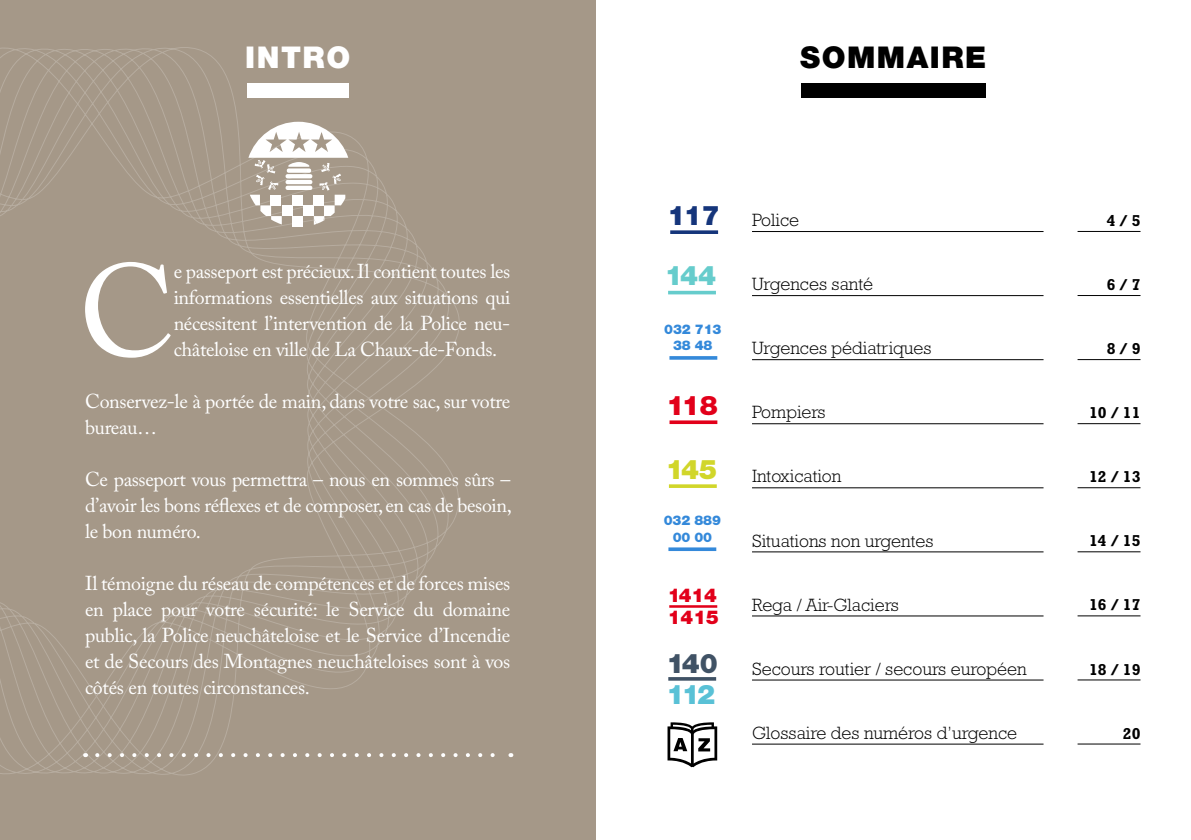
<style>
.page{position:relative;width:1191px;height:840px;background:#fff}
.page>*{position:absolute;margin:0;border:0;box-sizing:border-box;transform-origin:0 0}
.t1{font:129.8px "Adobe Caslon Pro";color:#fff}
.t2{font:900 30px "Helvetica Neue";letter-spacing:.05em;color:#000}
.t3{font:900 30px "Helvetica Neue";letter-spacing:.05em;color:#fff}
.t4{font:900 27px "Helvetica Neue";color:#6cc}
.t5{font:900 27px "Helvetica Neue";color:#e2001a}
.t6{font:900 27px "Helvetica Neue";color:#d1d62a}
.t7{font:900 27px "Helvetica Neue";color:#405265}
.t8{font:900 27px "Helvetica Neue";color:#59c1d6}
.t9{font:900 27px "Helvetica Neue";color:#15357b}
.t10{font:20px/26px "Adobe Caslon Pro";letter-spacing:-.02em;color:#fff;text-align:justify}
.t11{font:900 19px/21.6px "Helvetica Neue";color:#e2001a}
.t12{font:300 18px "Rockwell";color:#000}
.t13{font:700 16px "Rockwell";color:#000}
.t14{font:900 13.4px/16.4px "Helvetica Neue";letter-spacing:-.01em;color:#3489da;text-align:center}
</style>
<div class="page">
<div style="left:0;top:0;width:595px;height:839px;background:#a59888"></div>
<svg style="left:478px;top:753px;width:17px;height:3px"></svg>
<div style="left:801px;top:84px;width:184px;height:14px;background:#000"></div>
<hr style="left:752px;top:231px;width:291px;height:1px;background:#000">
<hr style="left:752px;top:295px;width:291px;height:1px;background:#000">
<hr style="left:752px;top:359px;width:291px;height:1px;background:#000">
<hr style="left:752px;top:423px;width:291px;height:1px;background:#000">
<hr style="left:752px;top:487px;width:291px;height:1px;background:#000">
<hr style="left:752px;top:551px;width:291px;height:1px;background:#000">
<hr style="left:752px;top:615px;width:291px;height:1px;background:#000">
<hr style="left:752px;top:679px;width:291px;height:1px;background:#000">
<hr style="left:752px;top:743px;width:291px;height:1px;background:#000">
<svg style="left:668px;top:290px;width:48px;height:4px"></svg>
<svg style="left:669px;top:420px;width:48px;height:4px"></svg>
<hr style="left:669px;top:484px;width:48px;height:3px;background:#d1d62a">
<svg style="left:668px;top:677px;width:48px;height:3px"></svg>
<svg style="left:670px;top:230px;width:48px;height:4px"></svg>
<hr style="left:1077px;top:231px;width:63px;height:1px;background:#000">
<hr style="left:1077px;top:295px;width:63px;height:1px;background:#000">
<hr style="left:1077px;top:359px;width:63px;height:1px;background:#000">
<hr style="left:1077px;top:423px;width:63px;height:1px;background:#000">
<hr style="left:1077px;top:487px;width:63px;height:1px;background:#000">
<hr style="left:1077px;top:551px;width:63px;height:1px;background:#000">
<hr style="left:1077px;top:615px;width:63px;height:1px;background:#000">
<hr style="left:1077px;top:679px;width:63px;height:1px;background:#000">
<hr style="left:1077px;top:743px;width:63px;height:1px;background:#000">
<svg style="left:0;top:47px;width:470px;height:729px"></svg>
<svg style="left:667px;top:722px;width:50px;height:44px"></svg>
<div style="left:292px;top:216px;width:11px;height:11px;background:#fff"></div>
<svg style="left:248px;top:122px;width:100px;height:103px"></svg>
<hr style="left:669px;top:356px;width:48px;height:3px;background:#3489da">
<hr style="left:668px;top:547px;width:48px;height:3px;background:#3489da">
<hr style="left:669px;top:605px;width:48px;height:2px;background:#e2001a">
<h2 class="t3" style="left:245px;top:40px;width:106px">INTRO</h2>
<h2 class="t2" style="left:800px;top:40px;width:188px">SOMMAIRE</h2>
<h1 class="t1" style="left:79px;top:235px;width:98px">C</h1>
<p class="t10" style="left:174px;top:257px;width:338px">e passeport est précieux. Il contient toutes les informations essentielles aux situations qui nécessitent l’intervention de la Police neu&shy;châteloise en ville de La Chaux-de-Fonds.</p>
<p class="t10" style="left:85px;top:387px;width:427px">Conservez-le à portée de main, dans votre sac, sur votre bureau…</p>
<p class="t10" style="left:85px;top:465px;width:428px">Ce passeport vous permettra – nous en sommes sûrs – d’avoir les bons réflexes et de composer, en cas de besoin, le bon numéro.</p>
<p class="t10" style="left:85px;top:569px;width:427px">Il témoigne du réseau de compétences et de forces mises en place pour votre sécurité: le Service du domaine public, la Police neuchâteloise et le Service d’Incendie et de Secours des Montagnes neuchâteloises sont à vos côtés en toutes circonstances.</p>
<h3 class="t9" style="left:667px;top:199px;width:54px">117</h3>
<p class="t13" style="left:1106px;top:211px;width:35px">4 / 5</p>
<p class="t12" style="left:752px;top:210px;width:49px">Police</p>
<h3 class="t4" style="left:665px;top:259px;width:53px">144</h3>
<p class="t14" style="left:664px;top:321px;width:59px">032 713<br>38 48</p>
<h3 class="t5" style="left:666px;top:389px;width:53px">118</h3>
<h3 class="t6" style="left:665px;top:453px;width:53px">145</h3>
<p class="t14" style="left:663px;top:512px;width:59px">032 889<br>00 00</p>
<p class="t11" style="left:668px;top:584px;width:52px">1414<br>1415</p>
<h3 class="t7" style="left:666px;top:647px;width:53px">140</h3>
<h3 class="t8" style="left:666px;top:677px;width:50px">112</h3>
<p class="t12" style="left:752px;top:274px;width:122px">Urgences santé</p>
<p class="t12" style="left:752px;top:338px;width:181px">Urgences pédiatriques</p>
<p class="t12" style="left:752px;top:402px;width:75px">Pompiers</p>
<p class="t12" style="left:752px;top:466px;width:91px">Intoxication</p>
<p class="t12" style="left:752px;top:530px;width:183px">Situations non urgentes</p>
<p class="t12" style="left:752px;top:594px;width:148px">Rega / Air-Glaciers</p>
<p class="t12" style="left:752px;top:658px;width:276px">Secours routier / secours européen</p>
<p class="t12" style="left:752px;top:722px;width:267px">Glossaire des numéros d’urgence</p>
<p class="t13" style="left:1106px;top:275px;width:35px">6 / 7</p>
<p class="t13" style="left:1106px;top:339px;width:35px">8 / 9</p>
<p class="t13" style="left:1089px;top:403px;width:53px">10 / 11</p>
<p class="t13" style="left:1089px;top:467px;width:53px">12 / 13</p>
<p class="t13" style="left:1089px;top:531px;width:53px">14 / 15</p>
<p class="t13" style="left:1089px;top:595px;width:53px">16 / 17</p>
<p class="t13" style="left:1089px;top:659px;width:53px">18 / 19</p>
<p class="t13" style="left:1122px;top:723px;width:19px">20</p>
</div>
